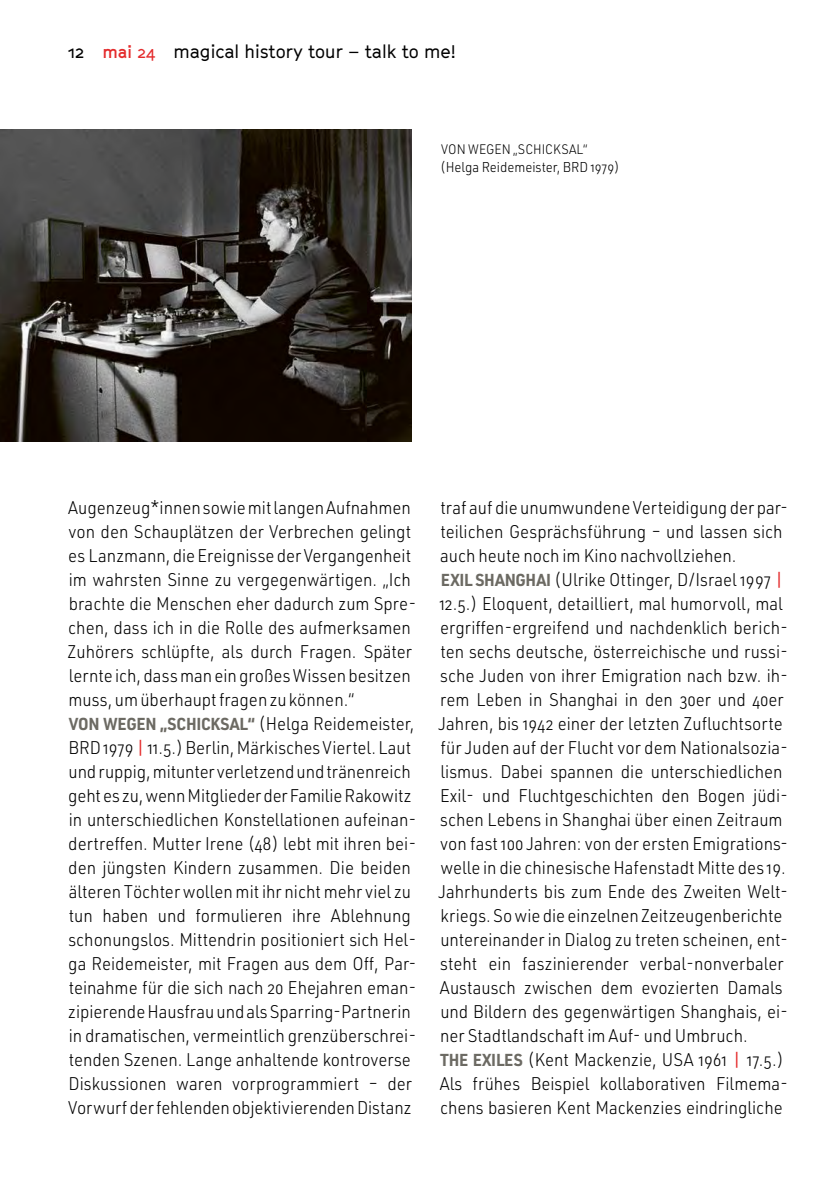
<style>
.page{position:relative;width:840px;height:1191px;background:#fff}
.page>*{position:absolute;margin:0;border:0;box-sizing:border-box;transform-origin:0 0}
.Brot_2{font:300 18px/24px "URWDIN";color:#000;scale:.92 1}
.Brot_2_60_70_80{font:300 18px/24px "URWDIN";color:#000;scale:.92 1}
.t1{font:18px "GT Cinetype";color:#000}
.Brot_2-2{font:700 17px "URWDIN";letter-spacing:-.015em;color:#6c6a63;scale:.93 1}
.BU{font:300 14px "URWDIN";color:#000;scale:.92 1}
.BU-2{font:300 13.6px "URWDIN";color:#000;scale:.93 1}
.s1{font-weight:700;font-size:17px;color:#e42b2c}
.s2{font-size:17px;color:#e42b2c}
.s3{font-weight:300;font-size:18px;color:#000}
.s4{font-family:"URWDIN Cond";font-weight:400;color:#e42b2c}
.s5{font-weight:700;font-size:17px;color:#6c6a63}
</style>
<div class="page">
<img style="left:0;top:130px;width:411px;height:312px">
<p class="t1" style="left:68px;top:41px;width:389px">12 <span class="s1">mai</span> <span class="s2">24</span> magical history tour – talk to me!</p>
<p class="BU-2" style="left:441px;top:140px;width:159px">VON WEGEN „SCHICKSAL“</p>
<p class="BU" style="left:440px;top:158px;width:196px">(Helga Reidemeister, BRD 1979)</p>
<p class="Brot_2_60_70_80" style="left:68px;top:495px;width:380px">Augenzeug*innen sowie mit langen Aufnahmen von den Schauplätzen der Verbrechen gelingt es Lanzmann, die Ereignisse der Vergangenheit im wahrsten Sinne zu vergegenwärtigen. „Ich brachte die Menschen eher dadurch zum Spre&shy;chen, dass ich in die Rolle des aufmerksamen Zuhörers schlüpfte, als durch Fragen. Später lernte ich, dass man ein großes Wissen besitzen muss, um überhaupt fragen zu können.“</p>
<p class="Brot_2-2" style="left:69px;top:712px;width:373px">VON WEGEN „SCHICKSAL“ <span class="s3">(Helga Reidemeister,</span></p>
<p class="Brot_2" style="left:68px;top:735px;width:379px">BRD 1979 <span class="s4">|</span> 11.5.) Berlin, Märkisches Viertel. Laut und ruppig, mitunter verletzend und tränenreich geht es zu, wenn Mitglieder der Familie Rakowitz in unterschiedlichen Konstellationen aufeinan&shy;dertreffen. Mutter Irene (48) lebt mit ihren bei&shy;den jüngsten Kindern zusammen. Die beiden älteren Töchter wollen mit ihr nicht mehr viel zu tun haben und formulieren ihre Ablehnung schonungslos. Mittendrin positioniert sich Hel&shy;ga Reidemeister, mit Fragen aus dem Off, Par&shy;teinahme für die sich nach 20 Ehejahren eman&shy;zipierende Hausfrau und als Sparring- Partnerin in dramatischen, vermeintlich grenzüberschrei&shy;tenden Szenen. Lange anhaltende kontroverse Diskussionen waren vorprogrammiert – der Vorwurf der fehlenden objektivierenden Distanz</p>
<p class="Brot_2" style="left:440px;top:495px;width:379px">traf auf die unumwundene Verteidigung der par&shy;teilichen Gesprächsführung – und lassen sich auch heute noch im Kino nachvollziehen.</p>
<p class="Brot_2" style="left:438px;top:567px;width:381px"><span class="s5">EXIL SHANGHAI</span> (Ulrike Ottinger, D/Israel 1997 <span class="s4">| </span>12.5.) Eloquent, detailliert, mal humorvoll, mal ergriffen-ergreifend und nachdenklich berich&shy;ten sechs deutsche, österreichische und russi&shy;sche Juden von ihrer Emigration nach bzw. ih&shy;rem Leben in Shanghai in den 30er und 40er Jahren, bis 1942 einer der letzten Zufluchtsorte für Juden auf der Flucht vor dem Nationalsozia&shy;lismus. Dabei spannen die unterschiedlichen Exil- und Fluchtgeschichten den Bogen jüdi&shy;schen Lebens in Shanghai über einen Zeitraum von fast 100 Jahren: von der ersten Emigrations&shy;welle in die chinesische Hafenstadt Mitte des 19.<br>Jahrhunderts bis zum Ende des Zweiten Welt&shy;kriegs. So wie die einzelnen Zeitzeugenberichte untereinander in Dialog zu treten scheinen, ent&shy;steht ein faszinierender verbal- nonverbaler Austausch zwischen dem evozierten Damals und Bildern des gegenwärtigen Shanghais, ei&shy;ner Stadtlandschaft im Auf- und Umbruch.</p>
<p class="Brot_2" style="left:439px;top:1047px;width:380px"><span class="s5">THE EXILES</span> (Kent Mackenzie, USA 1961 <span class="s4">|</span> 17.5.)<br>Als frühes Beispiel kollaborativen Filmema&shy;chens basieren Kent Mackenzies eindringliche</p>
</div>
